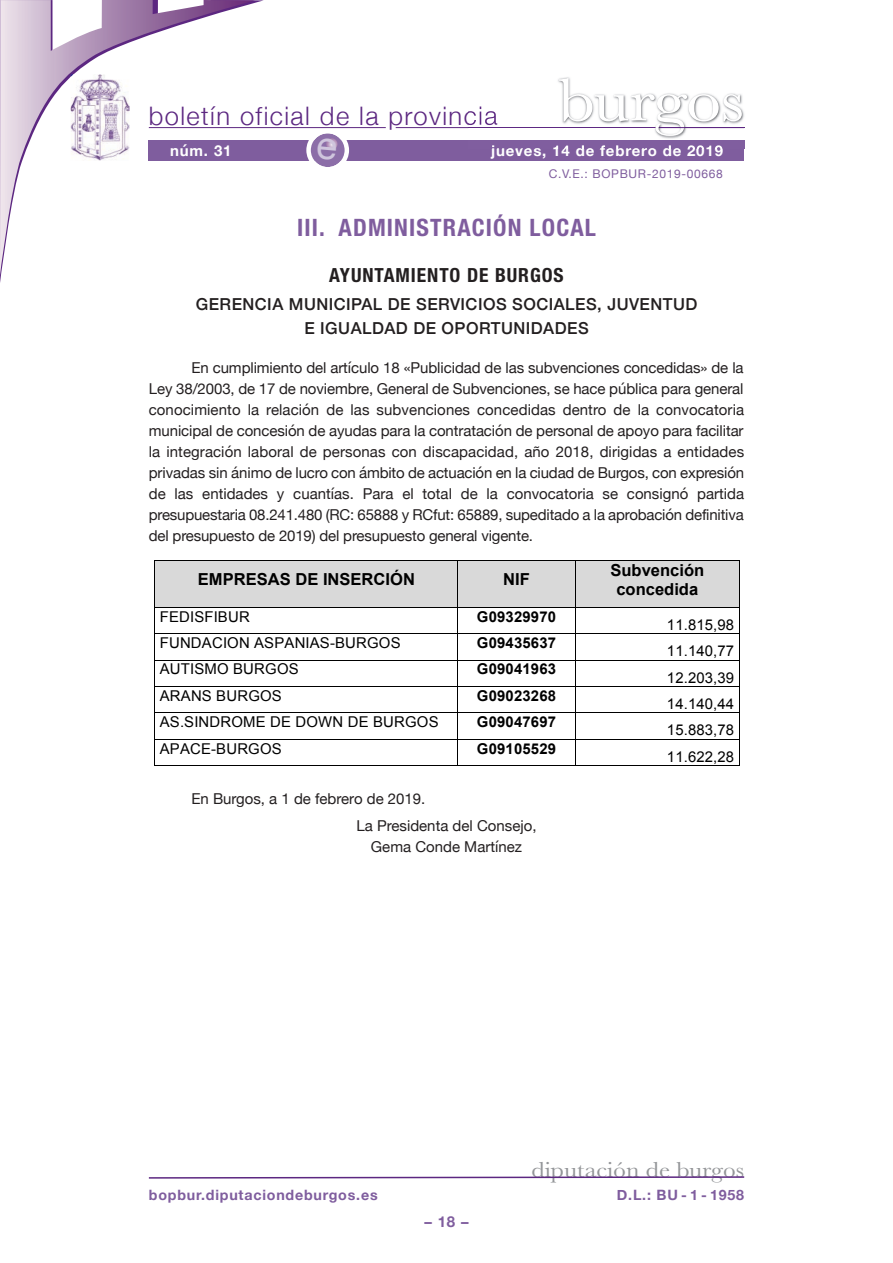
<style>
.page{position:relative;width:893px;height:1263px;background:#fff}
.page>*{position:absolute;margin:0;border:0;box-sizing:border-box;transform-origin:0 0}
.t1{font:63px "Baskerville";letter-spacing:-.01em;color:#fff;scale:1.12 1}
.t2{font:300 25.5px "Helvetica Neue";letter-spacing:.055em;color:#5c2781}
.t3{font:700 condensed 24px "Helvetica Neue";letter-spacing:.05em;color:#7f5d9e}
.t4{font:22.5px "Baskerville";color:#939598;scale:1.12 1}
.t5{font:700 condensed 19.5px "Helvetica Neue";letter-spacing:.05em;color:#231f20}
.t6{font:500 16.5px/23.5px "Helvetica Neue";letter-spacing:.03em;color:#231f20;text-align:center}
.t7{font:700 16.5px/18.9px "Arial";color:#000;text-align:center}
.t8{font:15px/21px "Helvetica Neue";letter-spacing:-.01em;color:#231f20;text-align:justify}
.t9{font:700 15px "Helvetica Neue";letter-spacing:.055em;color:#fff}
.t10{font:700 15px "Helvetica Neue";color:#7f5d9e}
.t11{font:14.85px "Arial";letter-spacing:.01em;color:#000}
.t12{font:14.85px "Andale Mono";letter-spacing:.01em;color:#000}
.t13{font:700 14.85px "Arial";letter-spacing:.01em;color:#000}
.t14{font:700 14.25px "Helvetica Neue";letter-spacing:.055em;color:#7f5d9e}
.t15{font:12px "Helvetica Neue";letter-spacing:.055em;color:#7f5d9e}
</style>
<div class="page">
<hr style="left:396px;top:127px;width:348px;height:1px;background:#5c2781">
<hr style="left:149px;top:127px;width:237px;height:1px;background:#5c2781">
<svg style="left:0;top:0;width:255px;height:275px"></svg>
<div style="left:149px;top:140px;width:595px;height:20px;background:#7f5d9e"></div>
<svg style="left:148px;top:1176px;width:597px;height:3px"></svg>
<img style="left:468px;top:77px;width:277px;height:72px">
<img style="left:468px;top:127px;width:191px;height:1px">
<img style="left:468px;top:140px;width:276px;height:9px">
<img style="left:491px;top:145px;width:54px;height:4px">
<hr style="left:659px;top:127px;width:85px;height:1px;background:#5c2781">
<img style="left:71px;top:74px;width:59px;height:87px">
<div style="left:155px;top:561px;width:303px;height:46px;background:#d9d9d9"></div>
<div style="left:458px;top:561px;width:117px;height:46px;background:#d9d9d9"></div>
<div style="left:576px;top:561px;width:163px;height:46px;background:#d9d9d9"></div>
<hr style="left:155px;top:560px;width:302px;height:1px;background:#000">
<hr style="left:458px;top:560px;width:117px;height:1px;background:#000">
<hr style="left:576px;top:560px;width:163px;height:1px;background:#000">
<hr style="left:155px;top:560px;width:1px;height:47px;background:#000">
<hr style="left:457px;top:560px;width:1px;height:47px;background:#000">
<hr style="left:575px;top:560px;width:1px;height:47px;background:#000">
<hr style="left:739px;top:560px;width:1px;height:47px;background:#000">
<hr style="left:155px;top:607px;width:302px;height:1px;background:#000">
<hr style="left:458px;top:607px;width:117px;height:1px;background:#000">
<hr style="left:576px;top:607px;width:163px;height:1px;background:#000">
<hr style="left:155px;top:633px;width:302px;height:1px;background:#000">
<hr style="left:458px;top:633px;width:117px;height:1px;background:#000">
<hr style="left:576px;top:633px;width:163px;height:1px;background:#000">
<hr style="left:155px;top:660px;width:302px;height:1px;background:#000">
<hr style="left:458px;top:660px;width:117px;height:1px;background:#000">
<hr style="left:576px;top:660px;width:163px;height:1px;background:#000">
<hr style="left:155px;top:686px;width:302px;height:1px;background:#000">
<hr style="left:458px;top:686px;width:117px;height:1px;background:#000">
<hr style="left:576px;top:686px;width:163px;height:1px;background:#000">
<hr style="left:155px;top:713px;width:302px;height:1px;background:#000">
<hr style="left:458px;top:713px;width:117px;height:1px;background:#000">
<hr style="left:576px;top:713px;width:163px;height:1px;background:#000">
<hr style="left:155px;top:739px;width:302px;height:1px;background:#000">
<hr style="left:458px;top:739px;width:117px;height:1px;background:#000">
<hr style="left:576px;top:739px;width:163px;height:1px;background:#000">
<hr style="left:155px;top:765px;width:302px;height:1px;background:#000">
<svg style="left:457px;top:607px;width:1px;height:159px"></svg>
<hr style="left:458px;top:765px;width:117px;height:1px;background:#000">
<svg style="left:575px;top:607px;width:1px;height:159px"></svg>
<hr style="left:576px;top:765px;width:163px;height:1px;background:#000">
<svg style="left:739px;top:607px;width:1px;height:159px"></svg>
<svg style="left:306px;top:133px;width:43px;height:34px"></svg>
<h2 class="t2" style="left:149px;top:100px;width:350px">boletín oficial de la provincia</h2>
<h1 class="t1" style="left:558px;top:62px;width:168px">burgos</h1>
<p class="t9" style="left:170px;top:141px;width:63px">núm. 31</p>
<p class="t9" style="left:491px;top:141px;width:233px">jueves, 14 de febrero de 2019</p>
<p class="t15" style="left:549px;top:166px;width:176px">C.V.E.: BOPBUR-2019-00668</p>
<h3 class="t3" style="left:297px;top:207px;width:300px">III. ADMINISTRACIÓN LOCAL</h3>
<h3 class="t5" style="left:329px;top:259px;width:236px">AYUNTAMIENTO DE BURGOS</h3>
<p class="t6" style="left:196px;top:292px;width:503px">GERENCIA MUNICIPAL DE SERVICIOS SOCIALES, JUVENTUD<br>E IGUALDAD DE OPORTUNIDADES</p>
<p class="t8" style="left:149px;top:357px;width:597px;text-indent:43px">En cumplimiento del artículo 18 «Publicidad de las subvenciones concedidas» de la Ley 38/2003, de 17 de noviembre, General de Subvenciones, se hace pública para general conocimiento la relación de las subvenciones concedidas dentro de la convocatoria municipal de concesión de ayudas para la contratación de personal de apoyo para facilitar la integración laboral de personas con discapacidad, año 2018, dirigidas a entidades privadas sin ánimo de lucro con ámbito de actuación en la ciudad de Burgos, con expresión de las entidades y cuantías. Para el total de la convocatoria se consignó partida presupuestaria 08.241.480 (RC: 65888 y RCfut: 65889, supeditado a la aprobación definitiva del presupuesto de 2019) del presupuesto general vigente.</p>
<p class="t12" style="left:193px;top:355px;width:607px">En cumplimiento del art. 18 “Publicidad de las subvenciones</p>
<p class="t7" style="left:198px;top:570px;width:219px">EMPRESAS DE INSERCIÓN</p>
<p class="t7" style="left:503px;top:570px;width:28px">NIF</p>
<p class="t7" style="left:610px;top:561px;width:95px">Subvención concedida</p>
<p class="t11" style="left:160px;top:608px;width:91px">FEDISFIBUR</p>
<p class="t13" style="left:477px;top:608px;width:81px">G09329970</p>
<p class="t11" style="left:667px;top:616px;width:69px">11.815,98</p>
<p class="t11" style="left:160px;top:634px;width:242px">FUNDACION ASPANIAS-BURGOS</p>
<p class="t13" style="left:477px;top:634px;width:81px">G09435637</p>
<p class="t11" style="left:667px;top:643px;width:69px">11.140,77</p>
<p class="t11" style="left:160px;top:661px;width:140px">AUTISMO BURGOS</p>
<p class="t13" style="left:477px;top:661px;width:81px">G09041963</p>
<p class="t11" style="left:667px;top:669px;width:69px">12.203,39</p>
<p class="t11" style="left:160px;top:687px;width:124px">ARANS BURGOS</p>
<p class="t13" style="left:477px;top:687px;width:81px">G09023268</p>
<p class="t11" style="left:667px;top:695px;width:69px">14.140,44</p>
<p class="t11" style="left:160px;top:714px;width:280px">AS.SINDROME DE DOWN DE BURGOS</p>
<p class="t13" style="left:477px;top:714px;width:81px">G09047697</p>
<p class="t11" style="left:667px;top:722px;width:69px">15.883,78</p>
<p class="t11" style="left:160px;top:740px;width:124px">APACE-BURGOS</p>
<p class="t13" style="left:477px;top:740px;width:81px">G09105529</p>
<p class="t11" style="left:667px;top:748px;width:69px">11.622,28</p>
<p class="t8" style="left:356px;top:784px;width:182px;line-height:27.3px;text-indent:-165px">En Burgos, a 1 de febrero de 2019.<br>La Presi nta del Consejo,</p>
<p class="t8" style="left:371px;top:836px;width:153px">Gema Conde Martínez</p>
<p class="t12" style="left:392px;top:816px;width:183px">1 de febrero de 2019</p>
<h3 class="t4" style="left:531px;top:1156px;width:191px">diputación de burgos</h3>
<p class="t14" style="left:149px;top:1186px;width:230px">bopbur.diputaciondeburgos.es</p>
<p class="t14" style="left:617px;top:1186px;width:129px">D.L.: BU - 1 - 1958</p>
<p class="t10" style="left:424px;top:1212px;width:46px">–18–</p>
</div>
